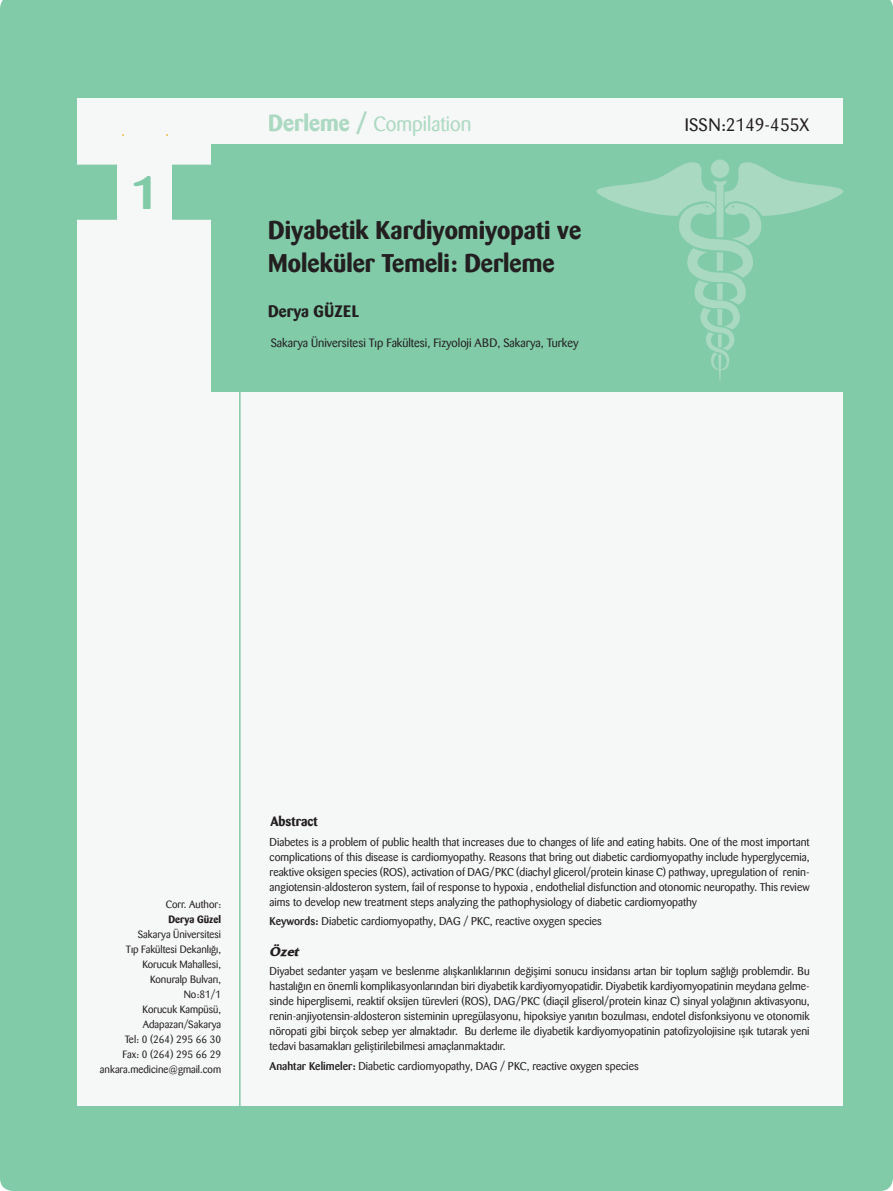
<style>
.page{position:relative;width:893px;height:1191px;background:#81cba8}
.page>*{position:absolute;margin:0;border:0;box-sizing:border-box;transform-origin:0 0}
.t1{font:700 46.05px "Barmeno";color:#81cba8}
.t2{font:700 25.5px/33px "Barmeno";color:#231f20}
.t3{font:20.55px "Barmeno";color:#acd9c2}
.t4{font:18px "Barmeno";color:#231f20}
.t5{font:700 16.5px "Barmeno";letter-spacing:.01em;color:#231f20}
.t6{font:700 13.5px "Barmeno";color:#231f20}
.t7{font:italic 700 13.5px "Friz Quadrata";color:#231f20}
.t8{font:12px "Barmeno";color:#231f20}
.t9{font:11.25px/15px "Barmeno";color:#231f20;text-align:justify}
.t10{font:10.5px/15px "Barmeno";color:#231f20;text-align:right}
.t11{font:700 10.5px "Barmeno";color:#231f20}
.s1{font-weight:700;font-size:23.1px}
.s2{font-weight:500}
</style>
<div class="page">
<div style="left:77px;top:98px;width:766px;height:1007px;background:#f6f7f7"></div>
<div style="left:44px;top:165px;width:259px;height:55px;background:#81cba8;border-radius:11px"></div>
<div style="left:118px;top:145px;width:54px;height:93px;background:#f6f7f7"></div>
<div style="left:211px;top:144px;width:652px;height:248px;background:#81cba8"></div>
<hr style="left:239px;top:381px;width:2px;height:750px;background:#81cba8">
<svg style="left:711px;top:159px;width:18px;height:19px"></svg>
<svg style="left:596px;top:162px;width:248px;height:219px"></svg>
<h1 class="t1" style="left:132px;top:165px;width:26px">1</h1>
<h3 class="t3" style="left:268px;top:112px;width:205px"><span class="s1">Derleme /</span> Compilation</h3>
<h2 class="t2" style="left:268px;top:214px;width:314px">Diyabetik Kardiyomiyopati ve<br>Moleküler Temeli: Derleme</h2>
<h3 class="t5" style="left:268px;top:301px;width:92px">Derya GÜZEL</h3>
<p class="t8" style="left:271px;top:336px;width:309px">Sakarya Üniversitesi Tıp Fakültesi, Fizyoloji ABD, Sakarya, Turkey</p>
<h3 class="t4" style="left:685px;top:115px;width:126px">ISSN:2149-455X</h3>
<p class="t10" style="left:166px;top:896px;width:57px">Corr. Author:</p>
<p class="t11" style="left:168px;top:912px;width:54px">Derya Güzel</p>
<p class="t10" style="left:100px;top:926px;width:123px">Sakarya Üniversitesi<br>Tıp Fakültesi Dekanlığı,<br>Korucuk Mahallesi,<br>Konuralp Bulvarı,<br>No:81/1<br>Korucuk Kampüsü,<br>Adapazarı/Sakarya<br>Tel: 0 (264) 295 66 30<br>Fax: 0 (264) 295 66 29 ankara.medicine@gmail.com</p>
<p class="t6" style="left:270px;top:813px;width:49px">Abstract</p>
<p class="t9" style="left:270px;top:834px;width:542px">Diabetes is a problem of public health that increases due to changes of life and eating habits. One of the most important complications of this disease is cardiomyopathy. Reasons that bring out diabetic cardiomyopathy include hyperglycemia, reaktive oksigen species (ROS), activation of DAG/PKC (diachyl glicerol/protein kinase C) pathway, upregulation of renin&shy;angiotensin-aldosteron system, fail of response to hypoxia , endothelial disfunction and otonomic neuropathy. This review aims to develop new treatment steps analyzing the pathophysiology of diabetic cardiomyopathy</p>
<p class="t9" style="left:270px;top:914px;width:334px"><span class="s2">Keywords:</span> Diabetic cardiomyopathy, DAG / PKC, reactive oxygen species</p>
<p class="t7" style="left:270px;top:943px;width:30px">Özet</p>
<p class="t9" style="left:270px;top:964px;width:542px">Diyabet sedanter yaşam ve beslenme alışkanlıklarının değişimi sonucu insidansı artan bir toplum sağlığı problemdir. Bu hastalığın en önemli komplikasyonlarından biri diyabetik kardiyomyopatidir. Diyabetik kardiyomyopatinin meydana gelme&shy;sinde hiperglisemi, reaktif oksijen türevleri (ROS), DAG/PKC (diaçil gliserol/protein kinaz C) sinyal yolağının aktivasyonu, renin-anjiyotensin-aldosteron sisteminin upregülasyonu, hipoksiye yanıtın bozulması, endotel disfonksiyonu ve otonomik nöropati gibi birçok sebep yer almaktadır. Bu derleme ile diyabetik kardiyomyopatinin patofizyolojisine ışık tutarak yeni tedavi basamakları geliştirilebilmesi amaçlanmaktadır.</p>
<p class="t9" style="left:270px;top:1058px;width:371px"><span class="s2">Anahtar Kelimeler:</span> Diabetic cardiomyopathy, DAG / PKC, reactive oxygen species</p>
</div>
